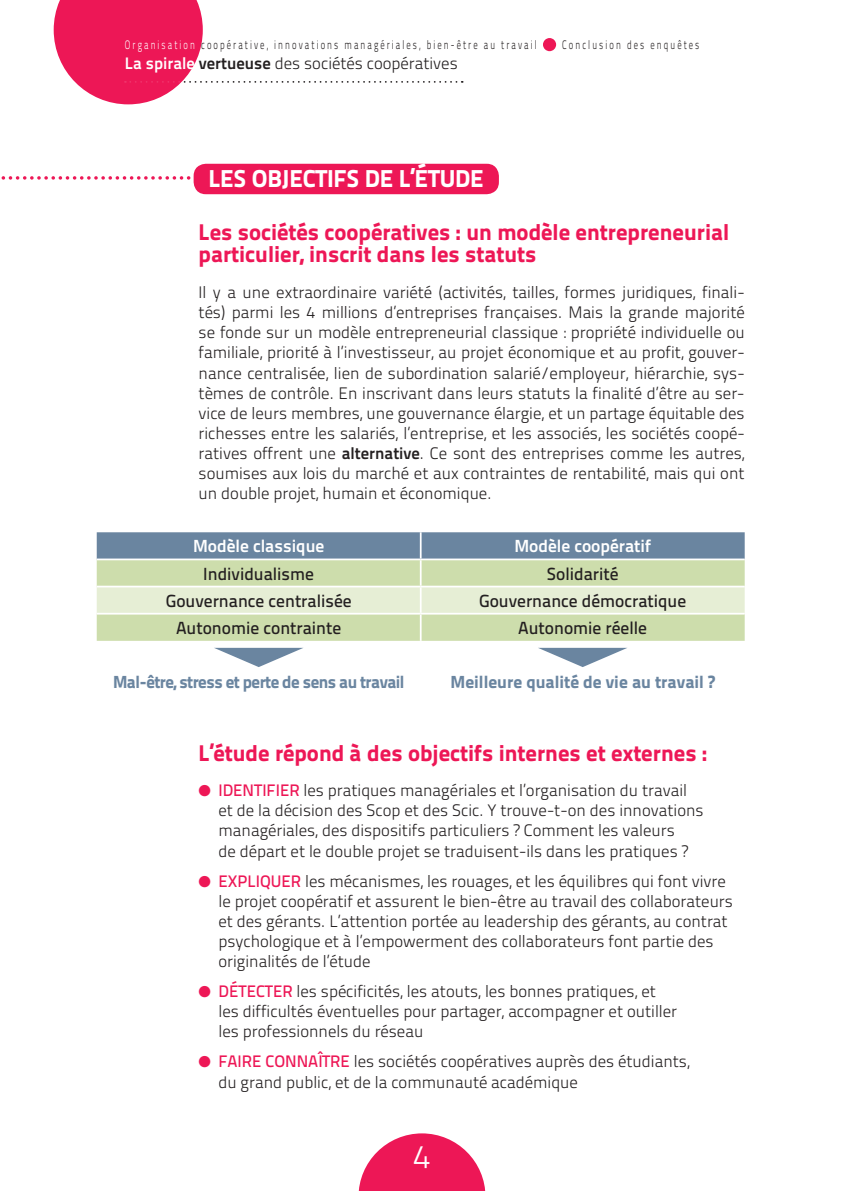
<style>
.page{position:relative;width:844px;height:1191px;background:#fff}
.page>*{position:absolute;margin:0;border:0;box-sizing:border-box;transform-origin:0 0}
.t1{font:32.9px "Titillium Text 14 L 250 wt";color:#fff}
.t2{font:24.5px "Titillium Text 14 L 999 wt";letter-spacing:-.01em;color:#fff}
.t3{font:22.75px/22.8px "Titillium Text 14 L 999 wt";color:#ed1756}
.t4{font:17.5px "Titillium Text 14 L 600 wt";color:#231f20}
.t5{font:17.5px "Titillium Text 14 L 999 wt";letter-spacing:-.03em;color:#6a85a0}
.t6{font:17.5px "Titillium Text 14 L 800 wt";color:#fff}
.t7{font:17.5px "Titillium Text 14 L 999 wt";color:#6a85a0}
.t8{font:16.62px/20.1px "Titillium Text 14 L 250 wt";color:#231f20}
.t9{font:12.25px "Titillium Text 14 L 250 wt";letter-spacing:.24em;color:#231f20;scale:.7 1}
.s1{color:#fff}
.s2{font-family:"Titillium Text 14 L 800 wt";color:#fff}
.s3{font-family:"Titillium Text 14 L 800 wt"}
.s4{color:#ed1756}
.s5{font-family:"Titillium Text 14 L 600 wt";color:#ed1756}
</style>
<div class="page">
<svg style="left:358px;top:1133px;width:127px;height:58px"></svg>
<div style="left:543px;top:38px;width:13px;height:13px;background:#ed1756;border-radius:50%"></div>
<svg style="left:54px;top:0;width:408px;height:104px"></svg>
<div style="left:193px;top:164px;width:306px;height:30px;background:#ed1756;border-radius:12px"></div>
<svg style="left:97px;top:532px;width:647px;height:109px;background:#bdcdb7"></svg>
<svg style="left:214px;top:648px;width:89px;height:19px"></svg>
<svg style="left:538px;top:648px;width:89px;height:19px"></svg>
<svg style="left:1px;top:176px;width:193px;height:4px"></svg>
<p class="t9" style="left:125px;top:37px;width:589px"><span class="s1">Organisation</span> coopérative, innovations managériales, bien-être au travail</p>
<p class="t9" style="left:562px;top:37px;width:197px">Conclusion des enquêtes</p>
<p class="t8" style="left:125px;top:53px;width:334px"><span class="s2">La spirale</span> <span class="s3">vertueuse</span> des sociétés coopératives</p>
<h2 class="t2" style="left:208px;top:163px;width:277px">LES OBJECTIFS DE L’ÉTUDE</h2>
<h3 class="t3" style="left:198px;top:220px;width:532px">Les sociétés coopératives : un modèle entrepreneurial particulier, inscrit dans les statuts</h3>
<p class="t8" style="left:198px;top:282px;width:547px;text-align:justify">Il y a une extraordinaire variété (activités, tailles, formes juridiques, finali&shy;tés) parmi les 4 millions d’entreprises françaises. Mais la grande majorité se fonde sur un modèle entrepreneurial classique : propriété individuelle ou familiale, priorité à l’investisseur, au projet économique et au profit, gouver&shy;nance centralisée, lien de subordination salarié/employeur, hiérarchie, sys&shy;tèmes de contrôle. En inscrivant dans leurs statuts la finalité d’être au ser&shy;vice de leurs membres, une gouvernance élargie, et un partage équitable des richesses entre les salariés, l’entreprise, et les associés, les sociétés coopé&shy;ratives offrent une <span class="s3">alternative</span>. Ce sont des entreprises comme les autres, soumises aux lois du marché et aux contraintes de rentabilité, mais qui ont un double projet, humain et économique.</p>
<p class="t6" style="left:193px;top:535px;width:133px">Modèle classique</p>
<p class="t6" style="left:514px;top:535px;width:138px">Modèle coopératif</p>
<p class="t4" style="left:203px;top:563px;width:112px">Individualisme</p>
<p class="t4" style="left:546px;top:563px;width:73px">Solidarité</p>
<p class="t4" style="left:166px;top:590px;width:187px">Gouvernance centralisée</p>
<p class="t4" style="left:479px;top:590px;width:208px">Gouvernance démocratique</p>
<p class="t4" style="left:176px;top:617px;width:167px">Autonomie contrainte</p>
<p class="t4" style="left:518px;top:617px;width:130px">Autonomie réelle</p>
<p class="t5" style="left:113px;top:671px;width:293px">Mal-être, stress et perte de sens au travail</p>
<p class="t7" style="left:450px;top:671px;width:266px">Meilleure qualité de vie au travail ?</p>
<h3 class="t3" style="left:198px;top:741px;width:510px">L’étude répond à des objectifs internes et externes :</h3>
<p class="t8" style="left:218px;top:780px;width:486px;text-indent:-20px"><span class="s4">●</span> <span class="s5">IDENTIFIER</span> les pratiques managériales et l’organisation du travail et de la décision des Scop et des Scic. Y trouve-t-on des innovations managériales, des dispositifs particuliers ? Comment les valeurs<br>de départ et le double projet se traduisent-ils dans les pratiques ?</p>
<p class="t8" style="left:218px;top:870px;width:516px;text-indent:-20px"><span class="s4">●</span> <span class="s5">EXPLIQUER</span> les mécanismes, les rouages, et les équilibres qui font vivre le projet coopératif et assurent le bien-être au travail des collaborateurs et des gérants. L’attention portée au leadership des gérants, au contrat psychologique et à l’empowerment des collaborateurs font partie des originalités de l’étude</p>
<p class="t8" style="left:218px;top:981px;width:460px;text-indent:-20px"><span class="s4">●</span> <span class="s5">DÉTECTER</span> les spécificités, les atouts, les bonnes pratiques, et les difficultés éventuelles pour partager, accompagner et outiller les professionnels du réseau</p>
<p class="t8" style="left:218px;top:1051px;width:473px;text-indent:-20px"><span class="s4">●</span> <span class="s5">FAIRE CONNAÎTRE</span> les sociétés coopératives auprès des étudiants, du grand public, et de la communauté académique</p>
<h1 class="t1" style="left:413px;top:1136px;width:19px">4</h1>
</div>
